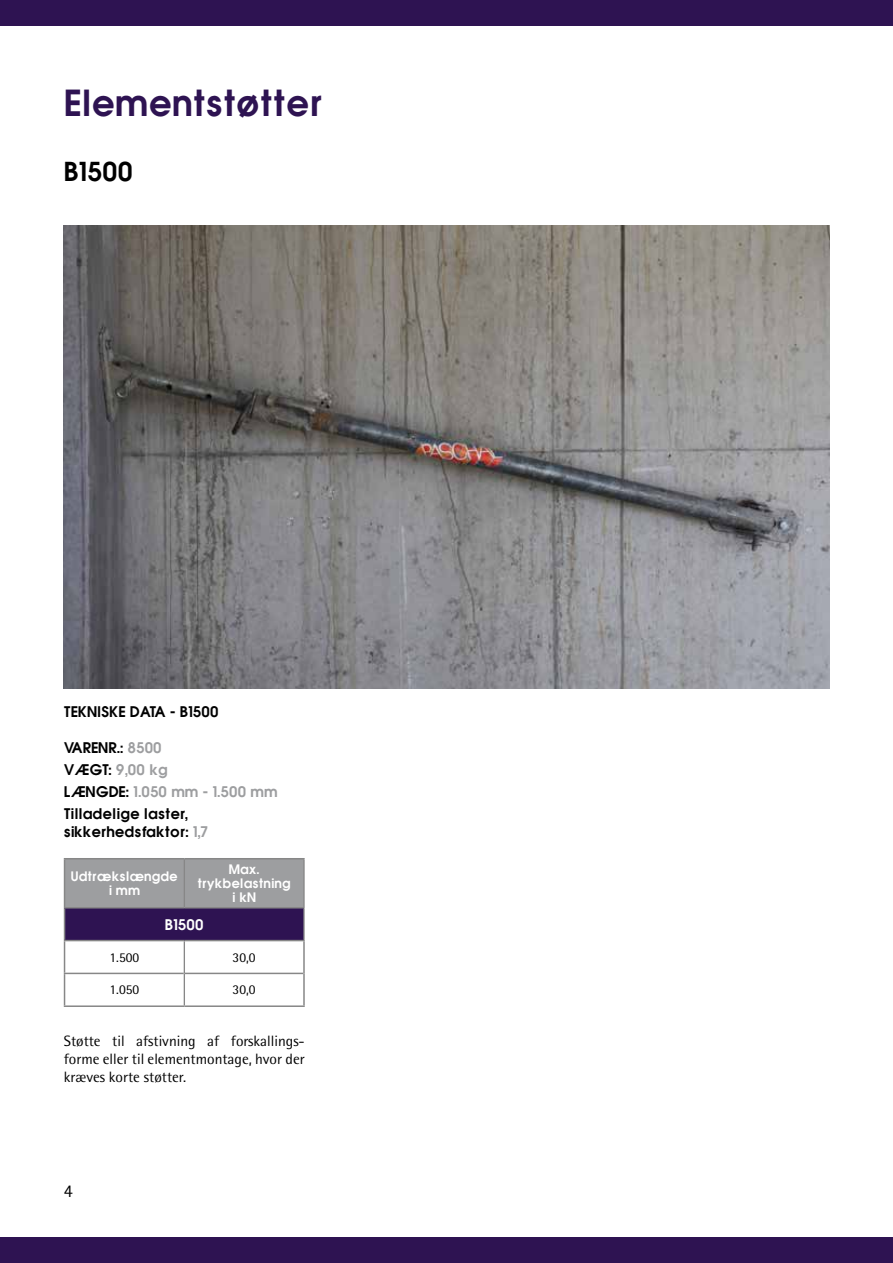
<style>
.page{position:relative;width:893px;height:1263px;background:#fff}
.page>*{position:absolute;margin:0;border:0;box-sizing:border-box;transform-origin:0 0}
.t1{font:33px "Avant Garde Demi";color:#2e1352}
.t2{font:24px "Avant Garde Demi";color:#000}
.t3{font:18px "Agfa Rotis Semisans";color:#000}
.t4{font:15px/18px "Agfa Rotis Semisans";color:#000;text-align:justify}
.t5{font:13.5px/22.2px "Avant Garde Demi";color:#000}
.t6{font:13.5px "Agfa Rotis Semisans";color:#000}
.t7{font:13.5px "Avant Garde Demi";color:#fff}
.t8{font:12px/14.4px "Avant Garde Demi";color:#fff;text-align:center}
.s1{color:#9d9ea0}
</style>
<div class="page">
<div style="left:0;top:0;width:893px;height:26px;background:#2e1352"></div>
<div style="left:0;top:1237px;width:893px;height:26px;background:#2e1352"></div>
<img style="left:64px;top:225px;width:765px;height:464px">
<div style="left:65px;top:859px;width:238px;height:48px;background:#9d9ea0"></div>
<div style="left:65px;top:908px;width:239px;height:32px;background:#2e1352"></div>
<hr style="left:64px;top:973px;width:120px;height:1px;background:#878787">
<hr style="left:185px;top:973px;width:118px;height:1px;background:#878787">
<hr style="left:64px;top:941px;width:1px;height:32px;background:#878787">
<hr style="left:64px;top:974px;width:1px;height:31px;background:#878787">
<hr style="left:64px;top:1005px;width:120px;height:2px;background:#878787">
<hr style="left:184px;top:941px;width:1px;height:32px;background:#878787">
<hr style="left:184px;top:973px;width:1px;height:32px;background:#878787">
<hr style="left:303px;top:941px;width:2px;height:32px;background:#878787">
<hr style="left:303px;top:973px;width:2px;height:32px;background:#878787">
<hr style="left:184px;top:1005px;width:121px;height:2px;background:#878787">
<hr style="left:64px;top:859px;width:1px;height:48px;background:#878787">
<hr style="left:64px;top:858px;width:120px;height:1px;background:#878787">
<hr style="left:184px;top:858px;width:121px;height:1px;background:#878787">
<hr style="left:184px;top:859px;width:1px;height:48px;background:#878787">
<hr style="left:303px;top:859px;width:2px;height:48px;background:#878787">
<hr style="left:64px;top:908px;width:1px;height:32px;background:#878787">
<hr style="left:64px;top:907px;width:120px;height:1px;background:#878787">
<hr style="left:184px;top:907px;width:121px;height:1px;background:#878787">
<hr style="left:303px;top:908px;width:2px;height:32px;background:#878787">
<hr style="left:64px;top:940px;width:120px;height:1px;background:#878787">
<hr style="left:184px;top:940px;width:121px;height:1px;background:#878787">
<h1 class="t1" style="left:64px;top:80px;width:260px">Elementstøtter</h1>
<h2 class="t2" style="left:64px;top:155px;width:71px">B1500</h2>
<p class="t5" style="left:64px;top:700px;width:156px">TEKNISKE DATA - B1500</p>
<p class="t5" style="left:64px;top:736px;width:215px">VARENR.: <span class="s1">8500<br></span>VÆGT: <span class="s1">9,00 kg<br></span>LÆNGDE: <span class="s1">1.050 mm - 1.500 mm<br></span>Tilladelige laster,</p>
<p class="t5" style="left:64px;top:821px;width:146px">sikkerhedsfaktor: <span class="s1">1,7</span></p>
<p class="t8" style="left:71px;top:869px;width:109px">Udtrækslængde i mm</p>
<p class="t8" style="left:198px;top:862px;width:95px">Max. trykbelastning i kN</p>
<p class="t7" style="left:165px;top:915px;width:40px">B1500</p>
<p class="t6" style="left:110px;top:949px;width:31px">1.500</p>
<p class="t6" style="left:233px;top:949px;width:25px">30,0</p>
<p class="t6" style="left:110px;top:982px;width:31px">1.050</p>
<p class="t6" style="left:233px;top:982px;width:25px">30,0</p>
<p class="t4" style="left:64px;top:1032px;width:242px">Støtte til afstivning af forskallings&shy;forme eller til elementmontage, hvor der kræves korte støtter.</p>
<h3 class="t3" style="left:64px;top:1180px;width:11px">4</h3>
</div>
